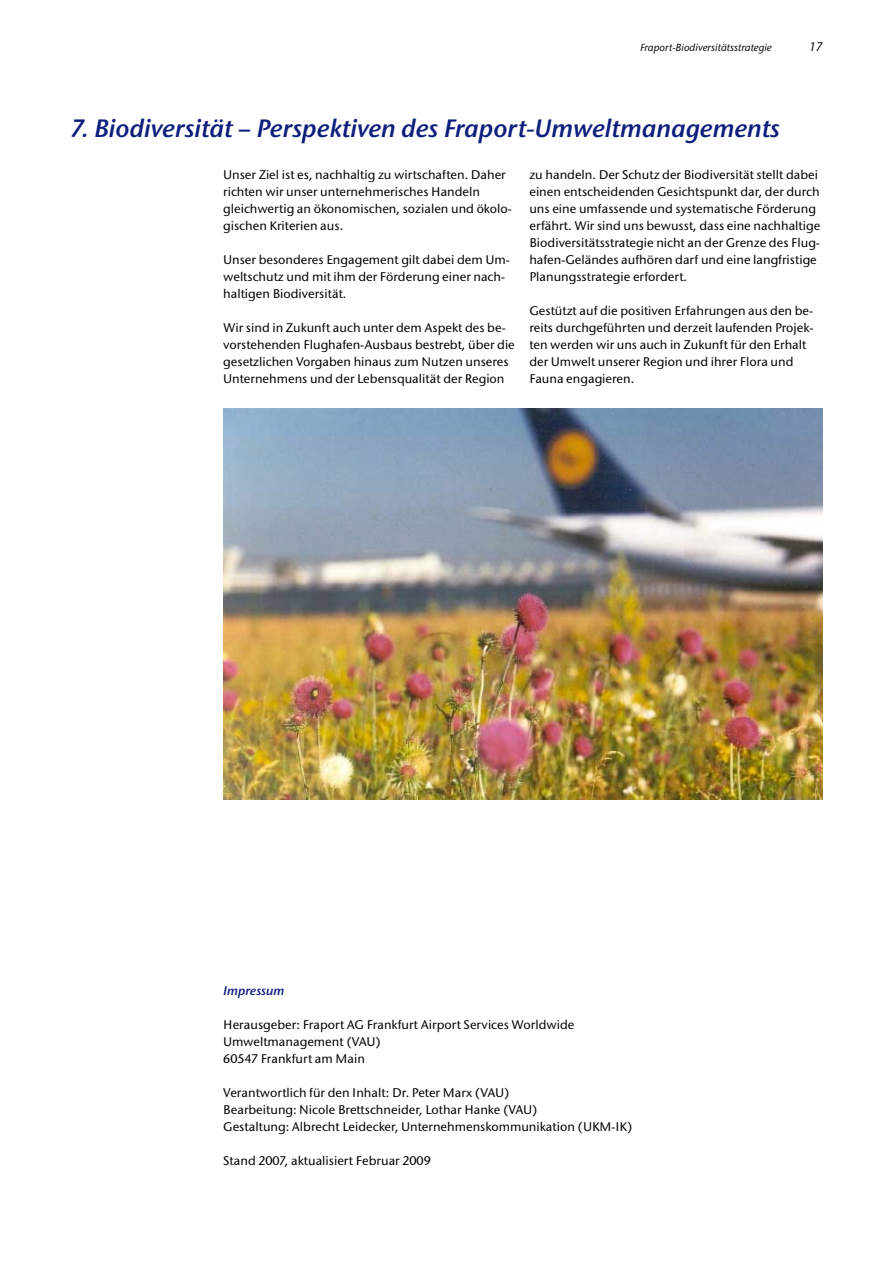
<style>
.page{position:relative;width:893px;height:1263px;background:#fff}
.page>*{position:absolute;margin:0;border:0;box-sizing:border-box;transform-origin:0 0}
.t1{font:25.5px "Stone San Itc T Semi Ital";color:#0e1e7d}
.t2{font:500 12.75px/17px "Stone San Itc T";color:#000}
.t3{font:12.75px "Stone San Itc T Semi Ital";color:#0e1e7d}
.t4{font:italic 500 12.75px "Stone San Itc T";color:#000}
.t5{font:italic 500 10.5px "Stone San Itc T";color:#000}
</style>
<div class="page">
<img style="left:223px;top:408px;width:600px;height:391px">
<p class="t5" style="left:640px;top:41px;width:133px">Fraport-Biodiversitätsstrategie</p>
<p class="t4" style="left:809px;top:39px;width:15px">17</p>
<h1 class="t1" style="left:70px;top:113px;width:711px">7. Biodiversität – Perspektiven des Fraport-Umweltmanagements</h1>
<p class="t2" style="left:223px;top:166px;width:290px">Unser Ziel ist es, nachhaltig zu wirtschaften. Daher richten wir unser unternehmerisches Handeln gleichwertig an ökonomischen, sozialen und ökolo&shy;gischen Kriterien aus.</p>
<p class="t2" style="left:223px;top:251px;width:288px">Unser besonderes Engagement gilt dabei dem Um&shy;weltschutz und mit ihm der Förderung einer nach&shy;haltigen Biodiversität.</p>
<p class="t2" style="left:223px;top:319px;width:293px">Wir sind in Zukunft auch unter dem Aspekt des be&shy;vorstehenden Flughafen-Ausbaus bestrebt, über die gesetzlichen Vorgaben hinaus zum Nutzen unseres Unternehmens und der Lebensqualität der Region</p>
<p class="t2" style="left:529px;top:166px;width:292px">zu handeln. Der Schutz der Biodiversität stellt dabei einen entscheidenden Gesichtspunkt dar, der durch uns eine umfassende und systematische Förderung erfährt. Wir sind uns bewusst, dass eine nachhaltige Biodiversitätsstrategie nicht an der Grenze des Flug&shy;hafen-Geländes aufhören darf und eine langfristige Planungsstrategie erfordert.</p>
<p class="t2" style="left:529px;top:302px;width:286px">Gestützt auf die positiven Erfahrungen aus den be&shy;reits durchgeführten und derzeit laufenden Projek&shy;ten werden wir uns auch in Zukunft für den Erhalt der Umwelt unserer Region und ihrer Flora und Fauna engagieren.</p>
<p class="t3" style="left:223px;top:983px;width:63px">Impressum</p>
<p class="t2" style="left:223px;top:1016px;width:353px">Herausgeber: Fraport AG Frankfurt Airport Services Worldwide<br>Umweltmanagement (VAU)<br>60547 Frankfurt am Main</p>
<p class="t2" style="left:223px;top:1084px;width:411px">Verantwortlich für den Inhalt: Dr. Peter Marx (VAU)<br>Bearbeitung: Nicole Brettschneider, Lothar Hanke (VAU)<br>Gestaltung: Albrecht Leidecker, Unternehmenskommunikation (UKM-IK)</p>
<p class="t2" style="left:223px;top:1152px;width:209px">Stand 2007, aktualisiert Februar 2009</p>
</div>
